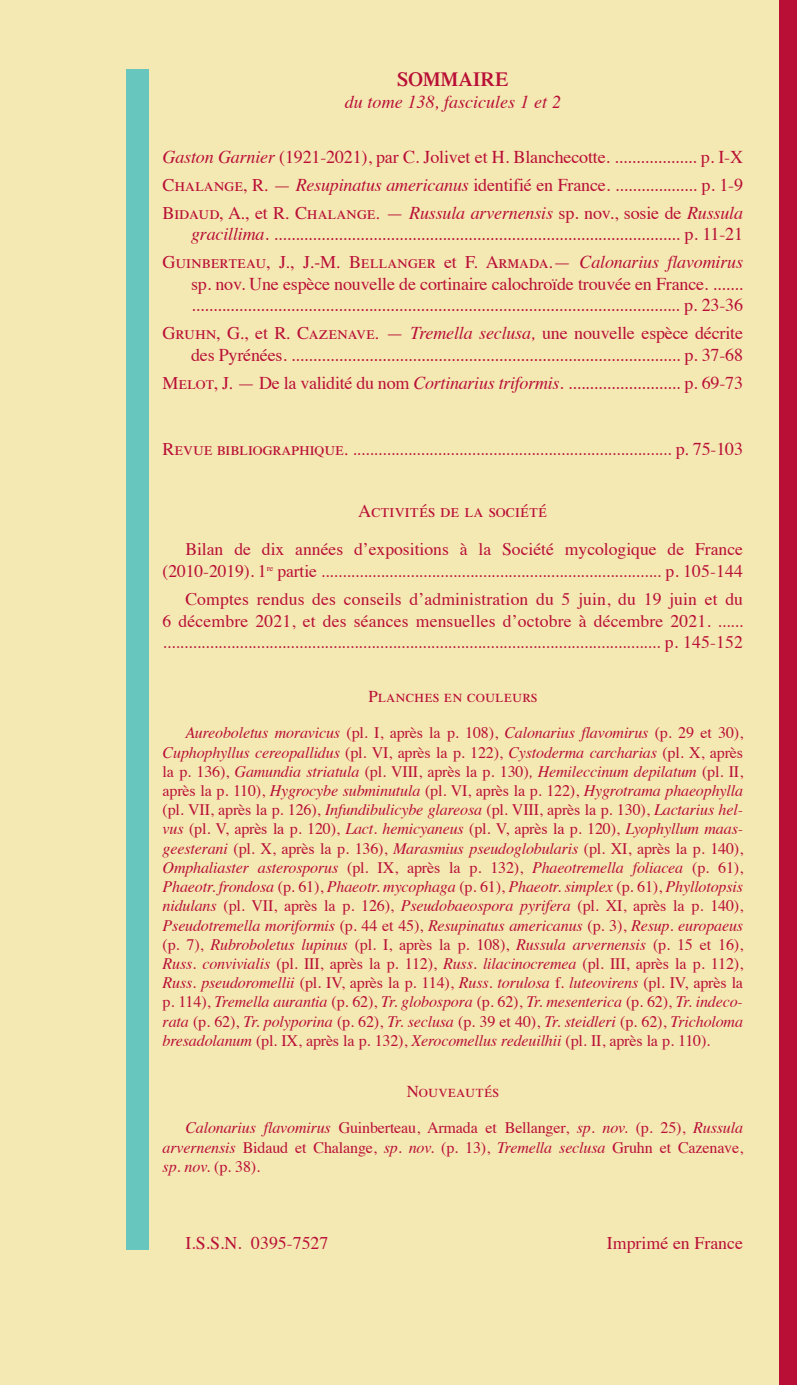
<style>
.page{position:relative;width:797px;height:1387px;background:#fff}
.page>*{position:absolute;margin:0;border:0;box-sizing:border-box;transform-origin:0 0}
.t1{font:600 20px "Times";color:#b90f36}
.t2{font:18.2px "Times Roman SC";color:#b90f36}
.t3{font:18px/21.6px "Times";letter-spacing:-.01em;color:#b90f36;text-align:right}
.t4{font:italic 18px "Times";color:#b90f36}
.t5{font:17.8px "Times";color:#b90f36}
.t6{font:17.6px/21.2px "Times";letter-spacing:.01em;color:#b90f36;text-align:right}
.t7{font:17px "Times";color:#b90f36}
.t8{font:16.8px "Times Roman SC";color:#b90f36}
.t9{font:italic 16px/19.2px "Times";letter-spacing:-.01em;color:#b90f36;text-align:justify}
.t10{font:16px/19.2px "Times";letter-spacing:-.01em;color:#b90f36;text-align:justify}
.s1{font-style:italic}
.s2{font-family:"Times Roman SC"}
.s3{font-family:"Times Roman SC";font-size:18px}
.s4{font-size:18px}
.s5{font-size:17.6px}
.s6{font-size:17px}
.s7{font-style:normal}
</style>
<div class="page">
<div style="left:0;top:0;width:796px;height:1384px;background:#f4e8b3"></div>
<div style="left:126px;top:69px;width:23px;height:1180px;background:#67c7be"></div>
<div style="left:778px;top:0;width:18px;height:1384px;background:#b90f36"></div>
<p class="t1" style="left:397px;top:72px;width:113px">SOMMAIRE</p>
<p class="t4" style="left:344px;top:95px;width:218px">du tome 138, fascicules 1 et 2</p>
<p class="t3" style="left:163px;top:147px;width:581px"><span class="s1">Gaston Garnier</span> (1921-2021), par C. Jolivet et H. Blanchecotte. ................... p. I-X</p>
<p class="t3" style="left:163px;top:175px;width:581px"><span class="s2">Chalange, R.</span> — <span class="s1">Resupinatus americanus</span> identifié en France. ................... p. 1-9</p>
<p class="t3" style="left:163px;top:203px;width:581px"><span class="s2">Bidaud, A.,</span> et <span class="s2">R. Chalange. —</span> <span class="s1">Russula arvernensis</span> sp. nov., sosie de <span class="s1">Russula gracillima.</span> .............................................................................................. p. 11-21</p>
<p class="t3" style="left:191px;top:253px;width:553px;text-align:justify;text-indent:-28px"><span class="s2">Guinberteau, J., J.-M. Bellanger</span> et <span class="s2">F. Armada.—</span> <span class="s1">Calonarius flavomirus </span>sp. nov. Une espèce nouvelle de cortinaire calochroïde trouvée en France<span class="s1">.</span> ....... ................................................................................................................. p. 23-36</p>
<p class="t3" style="left:163px;top:324px;width:581px"><span class="s2">Gruhn, G.,</span> et <span class="s2">R. Cazenave. —</span> <span class="s1">Tremella seclusa,</span> une nouvelle espèce décrite des Pyrénées. .......................................................................................... p. 37-68</p>
<p class="t3" style="left:163px;top:373px;width:581px"><span class="s2">Melot, J.</span> — De la validité du nom <span class="s1">Cortinarius triformis.</span> .......................... p. 69-73</p>
<p class="t7" style="left:163px;top:442px;width:581px"><span class="s3">Revue bibliographique.</span> ........................................................................... <span class="s4">p</span><span class="s3">.</span> <span class="s4">75-103</span></p>
<p class="t2" style="left:358px;top:504px;width:190px">Activités de la société</p>
<p class="t6" style="left:185px;top:540px;width:559px">Bilan de dix années d’expositions à la Société mycologique de France</p>
<p class="t7" style="left:163px;top:564px;width:581px"><span class="s5">(2010-2019). 1</span><sup>re</sup> <span class="s5">partie</span> ................................................................................ <span class="s5">p. 105-144</span></p>
<p class="t6" style="left:163px;top:590px;width:581px">Comptes rendus des conseils d’administration du 5 juin, du 19 juin et du<br>6 décembre 2021, et des séances mensuelles d’octobre à décembre 2021. <span class="s6">......</span></p>
<p class="t7" style="left:163px;top:635px;width:581px">..................................................................................................................... <span class="s5">p. 145-152</span></p>
<p class="t8" style="left:368px;top:690px;width:170px">Planches en couleurs</p>
<p class="t9" style="left:163px;top:724px;width:581px;text-indent:23px">Aureoboletus moravicus <span class="s7">(pl. I, après la p. 108),</span> Calonarius flavomirus <span class="s7">(p. 29 et 30), </span>Cuphophyllus cereopallidus <span class="s7">(pl. VI, après la p. 122),</span> Cystoderma carcharias <span class="s7">(pl. X, après la p. 136),</span> Gamundia striatula <span class="s7">(pl. VIII, après la p. 130)</span>, Hemileccinum depilatum <span class="s7">(pl. II, après la p. 110),</span> Hygrocybe subminutula <span class="s7">(pl. VI, après la p. 122),</span> Hygrotrama phaeophylla <span class="s7">(pl. VII, après la p. 126),</span> Infundibulicybe glareosa <span class="s7">(pl. VIII, après la p. 130),</span> Lactarius hel&shy;vus <span class="s7">(pl. V, après la p. 120),</span> Lact. hemicyaneus <span class="s7">(pl. V, après la p. 120),</span> Lyophyllum maas&shy;geesterani <span class="s7">(pl. X, après la p. 136),</span> Marasmius pseudoglobularis <span class="s7">(pl. XI, après la p. 140), </span>Omphaliaster asterosporus <span class="s7">(pl. IX, après la p. 132),</span> Phaeotremella foliacea <span class="s7">(p. 61), </span>Phaeotr. frondosa <span class="s7">(p. 61),</span> Phaeotr. mycophaga <span class="s7">(p. 61),</span> Phaeotr. simplex <span class="s7">(p. 61),</span> Phyllotopsis nidulans <span class="s7">(pl. VII, après la p. 126),</span> Pseudobaeospora pyrifera <span class="s7">(pl. XI, après la p. 140), </span>Pseudotremella moriformis <span class="s7">(p. 44 et 45),</span> Resupinatus americanus <span class="s7">(p. 3),</span> Resup. europaeus <span class="s7">(p. 7),</span> Rubroboletus lupinus <span class="s7">(pl. I, après la p. 108),</span> Russula arvernensis <span class="s7">(p. 15 et 16), </span>Russ. convivialis <span class="s7">(pl. III, après la p. 112),</span> Russ. lilacinocremea <span class="s7">(pl. III, après la p. 112), </span>Russ. pseudoromellii <span class="s7">(pl. IV, après la p. 114),</span> Russ. torulosa <span class="s7">f.</span> luteovirens <span class="s7">(pl. IV, après la p. 114),</span> Tremella aurantia <span class="s7">(p. 62),</span> Tr. globospora <span class="s7">(p. 62),</span> Tr. mesenterica <span class="s7">(p. 62),</span> Tr. indeco&shy;rata <span class="s7">(p. 62),</span> Tr. polyporina <span class="s7">(p. 62),</span> Tr. seclusa <span class="s7">(p. 39 et 40),</span> Tr. steidleri <span class="s7">(p. 62),</span> Tricholoma bresadolanum <span class="s7">(pl. IX, après la p. 132),</span> Xerocomellus redeuilhii <span class="s7">(pl. II, après la p. 110).</span></p>
<p class="t8" style="left:406px;top:1085px;width:94px">Nouveautés</p>
<p class="t10" style="left:163px;top:1119px;width:581px;text-indent:23px"><span class="s1">Calonarius flavomirus</span> Guinberteau, Armada et Bellanger, <span class="s1">sp. nov.</span> (p. 25), <span class="s1">Russula arvernensis</span> Bidaud et Chalange, <span class="s1">sp. nov.</span> (p. 13), <span class="s1">Tremella seclusa</span> Gruhn et Cazenave, <span class="s1">sp. nov.</span> (p. 38).</p>
<p class="t5" style="left:185px;top:1235px;width:144px">I.S.S.N. 0395-7527</p>
<p class="t5" style="left:606px;top:1235px;width:137px">Imprimé en France</p>
</div>
